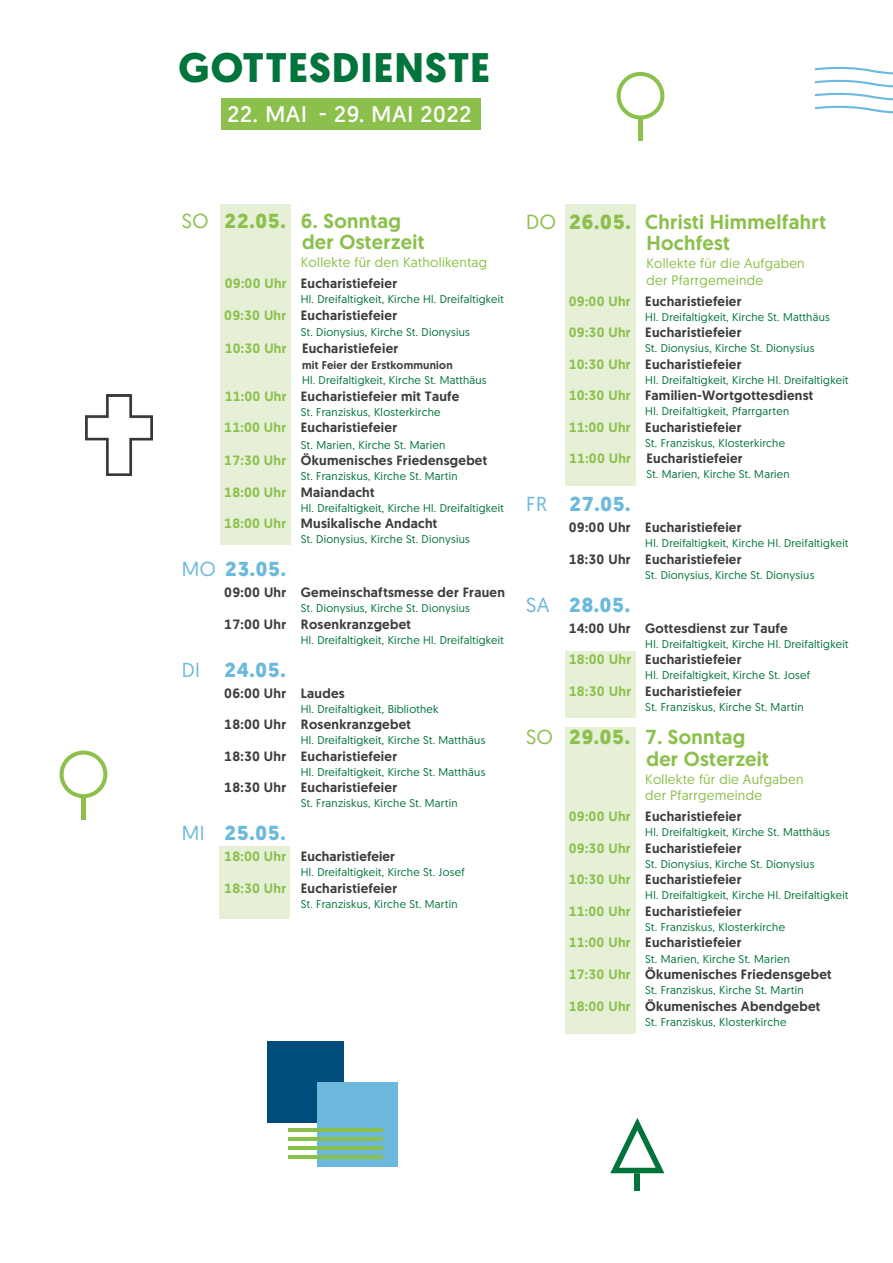
<style>
.page{position:relative;width:893px;height:1263px;background:#fff}
.page>*{position:absolute;margin:0;border:0;box-sizing:border-box;transform-origin:0 0}
.t1{font:700 41.25px "Geomanist";letter-spacing:.025em;color:#00743b}
.t2{font:22.5px "Geomanist";letter-spacing:.035em;color:#fff}
.t3{font:500 20.25px/21.1px "Geomanist";letter-spacing:.015em;color:#8cc04c}
.t4{font:700 20.25px "Geomanist";letter-spacing:.02em;color:#6cb9dd}
.t5{font:13.65px/16.6px "Geomanist";letter-spacing:.02em;color:#8cc04c}
.t6{font:500 13.5px "Geomanist";letter-spacing:.02em;color:#3d3d3c}
.t7{font:11.4px "Geomanist";letter-spacing:.025em;color:#00743b}
.t8{font:11.25px "Geomanist";letter-spacing:.025em;color:#00743b}
.t9{font:500 11.25px "Geomanist";letter-spacing:.02em;color:#3d3d3c}
.s1{font-weight:400}
.s2{font-weight:700}
.s3{color:#8cc04c}
.s4{font-weight:400;font-size:20.4px}
.s5{font-weight:700;font-size:20.4px}
.s6{font-size:13.65px;color:#8cc04c}
.s7{font-size:11.25px}
</style>
<div class="page">
<div style="left:221px;top:98px;width:259px;height:32px;background:#8cc04c"></div>
<img style="left:86px;top:395px;width:66px;height:81px">
<div style="left:566px;top:727px;width:70px;height:306px;background:#e6f0d7"></div>
<svg style="left:815px;top:67px;width:78px;height:47px"></svg>
<hr style="left:638px;top:118px;width:4px;height:23px;background:#8cc04c">
<svg style="left:617px;top:72px;width:47px;height:48px"></svg>
<div style="left:566px;top:651px;width:70px;height:67px;background:#e6f0d7"></div>
<hr style="left:81px;top:796px;width:4px;height:23px;background:#8cc04c">
<svg style="left:60px;top:750px;width:47px;height:48px"></svg>
<div style="left:566px;top:204px;width:70px;height:282px;background:#e6f0d7"></div>
<div style="left:220px;top:204px;width:71px;height:341px;background:#e6f0d7"></div>
<div style="left:219px;top:847px;width:71px;height:72px;background:#e6f0d7"></div>
<div style="left:635px;top:1173px;width:5px;height:18px;background:#00743b"></div>
<svg style="left:610px;top:1118px;width:54px;height:55px"></svg>
<div style="left:268px;top:1042px;width:76px;height:81px;background:#004d7b"></div>
<div style="left:317px;top:1083px;width:80px;height:84px;background:#6cb9dd"></div>
<hr style="left:289px;top:1128px;width:94px;height:3px;background:#8cc04c">
<hr style="left:289px;top:1137px;width:94px;height:3px;background:#8cc04c">
<hr style="left:289px;top:1146px;width:94px;height:3px;background:#8cc04c">
<hr style="left:289px;top:1155px;width:94px;height:3px;background:#8cc04c">
<h1 class="t1" style="left:179px;top:40px;width:313px">GOTTESDIENSTE</h1>
<h2 class="t2" style="left:227px;top:100px;width:245px">22. MAI - 29. MAI 2022</h2>
<h3 class="t3" style="left:302px;top:210px;width:124px;text-indent:-120px"><span class="s1">SO</span> <span class="s2">22.05.</span> 6. Sonntag der Osterzeit</h3>
<p class="t5" style="left:301px;top:254px;width:188px">Kollekte für den Katholikentag</p>
<p class="t6" style="left:225px;top:275px;width:174px"><span class="s3">09:00 Uhr</span> Eucharistiefeier</p>
<p class="t8" style="left:301px;top:292px;width:205px">Hl. Dreifaltigkeit, Kirche Hl. Dreifaltigkeit</p>
<p class="t6" style="left:224px;top:306px;width:174px"><span class="s3">09:30 Uhr</span> Eucharistiefeier</p>
<p class="t8" style="left:301px;top:325px;width:171px">St. Dionysius, Kirche St. Dionysius</p>
<p class="t6" style="left:225px;top:339px;width:175px"><span class="s3">10:30 Uhr</span> Eucharistiefeier</p>
<p class="t9" style="left:302px;top:358px;width:152px">mit Feier der Erstkommunion</p>
<p class="t8" style="left:302px;top:373px;width:186px">Hl. Dreifaltigkeit, Kirche St. Matthäus</p>
<p class="t6" style="left:225px;top:387px;width:236px"><span class="s3">11:00 Uhr</span> Eucharistiefeier mit Taufe</p>
<p class="t8" style="left:301px;top:405px;width:141px">St. Franziskus, Klosterkirche</p>
<p class="t6" style="left:224px;top:419px;width:174px"><span class="s3">11:00 Uhr</span> Eucharistiefeier</p>
<p class="t7" style="left:301px;top:437px;width:146px">St. Marien, Kirche St. Marien</p>
<p class="t6" style="left:224px;top:452px;width:264px"><span class="s3">17:30 Uhr</span> Ökumenisches Friedensgebet</p>
<p class="t8" style="left:301px;top:469px;width:158px">St. Franziskus, Kirche St. Martin</p>
<p class="t6" style="left:224px;top:483px;width:152px"><span class="s3">18:00 Uhr</span> Maiandacht</p>
<p class="t8" style="left:301px;top:501px;width:205px">Hl. Dreifaltigkeit, Kirche Hl. Dreifaltigkeit</p>
<p class="t6" style="left:224px;top:515px;width:215px"><span class="s3">18:00 Uhr</span> Musikalische Andacht</p>
<p class="t8" style="left:301px;top:532px;width:171px">St. Dionysius, Kirche St. Dionysius</p>
<h3 class="t4" style="left:182px;top:556px;width:106px"><span class="s1">MO</span> 23.05.</h3>
<p class="t6" style="left:224px;top:584px;width:282px">09:00 Uhr Gemeinschaftsmesse der Frauen</p>
<p class="t8" style="left:301px;top:601px;width:171px">St. Dionysius, Kirche St. Dionysius</p>
<p class="t6" style="left:224px;top:615px;width:188px">17:00 Uhr Rosenkranzgebet</p>
<p class="t8" style="left:301px;top:633px;width:205px">Hl. Dreifaltigkeit, Kirche Hl. Dreifaltigkeit</p>
<h3 class="t4" style="left:182px;top:656px;width:105px"><span class="s1">DI</span> 24.05.</h3>
<p class="t6" style="left:224px;top:684px;width:122px">06:00 Uhr Laudes</p>
<p class="t8" style="left:301px;top:702px;width:139px">Hl. Dreifaltigkeit, Bibliothek</p>
<p class="t6" style="left:224px;top:716px;width:188px">18:00 Uhr Rosenkranzgebet</p>
<p class="t8" style="left:301px;top:733px;width:186px">Hl. Dreifaltigkeit, Kirche St. Matthäus</p>
<p class="t6" style="left:224px;top:747px;width:174px">18:30 Uhr Eucharistiefeier</p>
<p class="t8" style="left:301px;top:765px;width:186px">Hl. Dreifaltigkeit, Kirche St. Matthäus</p>
<p class="t6" style="left:224px;top:779px;width:174px">18:30 Uhr Eucharistiefeier</p>
<p class="t8" style="left:301px;top:796px;width:158px">St. Franziskus, Kirche St. Martin</p>
<h3 class="t4" style="left:182px;top:820px;width:105px"><span class="s1">MI</span> 25.05.</h3>
<p class="t6" style="left:224px;top:848px;width:172px"><span class="s3">18:00 Uhr</span> Eucharistiefeier</p>
<p class="t8" style="left:301px;top:865px;width:165px">Hl. Dreifaltigkeit, Kirche St. Josef</p>
<p class="t6" style="left:224px;top:879px;width:174px"><span class="s3">18:30 Uhr</span> Eucharistiefeier</p>
<p class="t8" style="left:301px;top:897px;width:158px">St. Franziskus, Kirche St. Martin</p>
<h3 class="t3" style="left:646px;top:211px;width:181px;text-indent:-120px"><span class="s4">DO</span> <span class="s5">26.05.</span> Christi Himmelfahrt<br>Hochfest</h3>
<p class="t5" style="left:646px;top:254px;width:160px">Kollekte für die Aufgaben der Pfarrgemeinde</p>
<p class="t6" style="left:569px;top:292px;width:174px"><span class="s3">09:00 Uhr</span> Eucharistiefeier</p>
<p class="t8" style="left:645px;top:309px;width:186px">Hl. Dreifaltigkeit, Kirche St. Matthäus</p>
<p class="t6" style="left:569px;top:323px;width:174px"><span class="s3">09:30 Uhr</span> Eucharistiefeier</p>
<p class="t8" style="left:645px;top:341px;width:171px">St. Dionysius, Kirche St. Dionysius</p>
<p class="t6" style="left:569px;top:355px;width:174px"><span class="s3">10:30 Uhr</span> Eucharistiefeier</p>
<p class="t8" style="left:645px;top:372px;width:205px">Hl. Dreifaltigkeit, Kirche Hl. Dreifaltigkeit</p>
<p class="t6" style="left:569px;top:386px;width:246px"><span class="s3">10:30 Uhr</span> Familien-Wortgottesdienst</p>
<p class="t8" style="left:645px;top:404px;width:145px">Hl. Dreifaltigkeit, Pfarrgarten</p>
<p class="t6" style="left:569px;top:418px;width:174px"><span class="s3">11:00 Uhr</span> Eucharistiefeier</p>
<p class="t8" style="left:645px;top:435px;width:141px">St. Franziskus, Klosterkirche</p>
<p class="t6" style="left:569px;top:449px;width:175px"><span class="s3">11:00 Uhr</span> Eucharistiefeier</p>
<p class="t8" style="left:646px;top:467px;width:145px">St. Marien, Kirche St. Marien</p>
<h3 class="t4" style="left:526px;top:491px;width:106px"><span class="s1">FR</span> 27.05.</h3>
<p class="t6" style="left:569px;top:518px;width:174px">09:00 Uhr Eucharistiefeier</p>
<p class="t8" style="left:645px;top:536px;width:205px">Hl. Dreifaltigkeit, Kirche Hl. Dreifaltigkeit</p>
<p class="t6" style="left:569px;top:550px;width:174px">18:30 Uhr Eucharistiefeier</p>
<p class="t8" style="left:645px;top:567px;width:171px">St. Dionysius, Kirche St. Dionysius</p>
<h3 class="t4" style="left:526px;top:591px;width:105px"><span class="s1">SA</span> 28.05.</h3>
<p class="t6" style="left:569px;top:619px;width:220px">14:00 Uhr Gottesdienst zur Taufe</p>
<p class="t8" style="left:645px;top:636px;width:205px">Hl. Dreifaltigkeit, Kirche Hl. Dreifaltigkeit</p>
<p class="t6" style="left:569px;top:651px;width:174px"><span class="s6">18:00 Uhr</span> Eucharistiefeier</p>
<p class="t7" style="left:645px;top:668px;width:166px">Hl. Dreifaltigkeit, <span class="s7">Kirche St. Josef</span></p>
<p class="t6" style="left:569px;top:682px;width:174px"><span class="s6">18:30 Uhr</span> Eucharistiefeier</p>
<p class="t7" style="left:645px;top:700px;width:160px">St. Franziskus, Kirche St. Martin</p>
<h3 class="t3" style="left:646px;top:726px;width:124px;text-indent:-120px"><span class="s1">SO</span> <span class="s2">29.05.</span> 7. Sonntag der Osterzeit</h3>
<p class="t5" style="left:645px;top:770px;width:160px">Kollekte für die Aufgaben der Pfarrgemeinde</p>
<p class="t6" style="left:569px;top:808px;width:174px"><span class="s3">09:00 Uhr</span> Eucharistiefeier</p>
<p class="t8" style="left:645px;top:825px;width:186px">Hl. Dreifaltigkeit, Kirche St. Matthäus</p>
<p class="t6" style="left:569px;top:839px;width:174px"><span class="s3">09:30 Uhr</span> Eucharistiefeier</p>
<p class="t8" style="left:645px;top:857px;width:171px">St. Dionysius, Kirche St. Dionysius</p>
<p class="t6" style="left:569px;top:871px;width:174px"><span class="s3">10:30 Uhr</span> Eucharistiefeier</p>
<p class="t8" style="left:645px;top:888px;width:205px">Hl. Dreifaltigkeit, Kirche Hl. Dreifaltigkeit</p>
<p class="t6" style="left:569px;top:902px;width:174px"><span class="s3">11:00 Uhr</span> Eucharistiefeier</p>
<p class="t8" style="left:645px;top:920px;width:141px">St. Franziskus, Klosterkirche</p>
<p class="t6" style="left:569px;top:934px;width:174px"><span class="s3">11:00 Uhr</span> Eucharistiefeier</p>
<p class="t7" style="left:645px;top:951px;width:146px">St. Marien, Kirche St. Marien</p>
<p class="t6" style="left:569px;top:965px;width:264px"><span class="s3">17:30 Uhr</span> Ökumenisches Friedensgebet</p>
<p class="t7" style="left:645px;top:983px;width:160px">St. Franziskus, Kirche St. Martin</p>
<p class="t6" style="left:569px;top:997px;width:253px"><span class="s3">18:00 Uhr</span> Ökumenisches Abendgebet</p>
<p class="t7" style="left:645px;top:1014px;width:143px">St. Franziskus, Klosterkirche</p>
</div>
